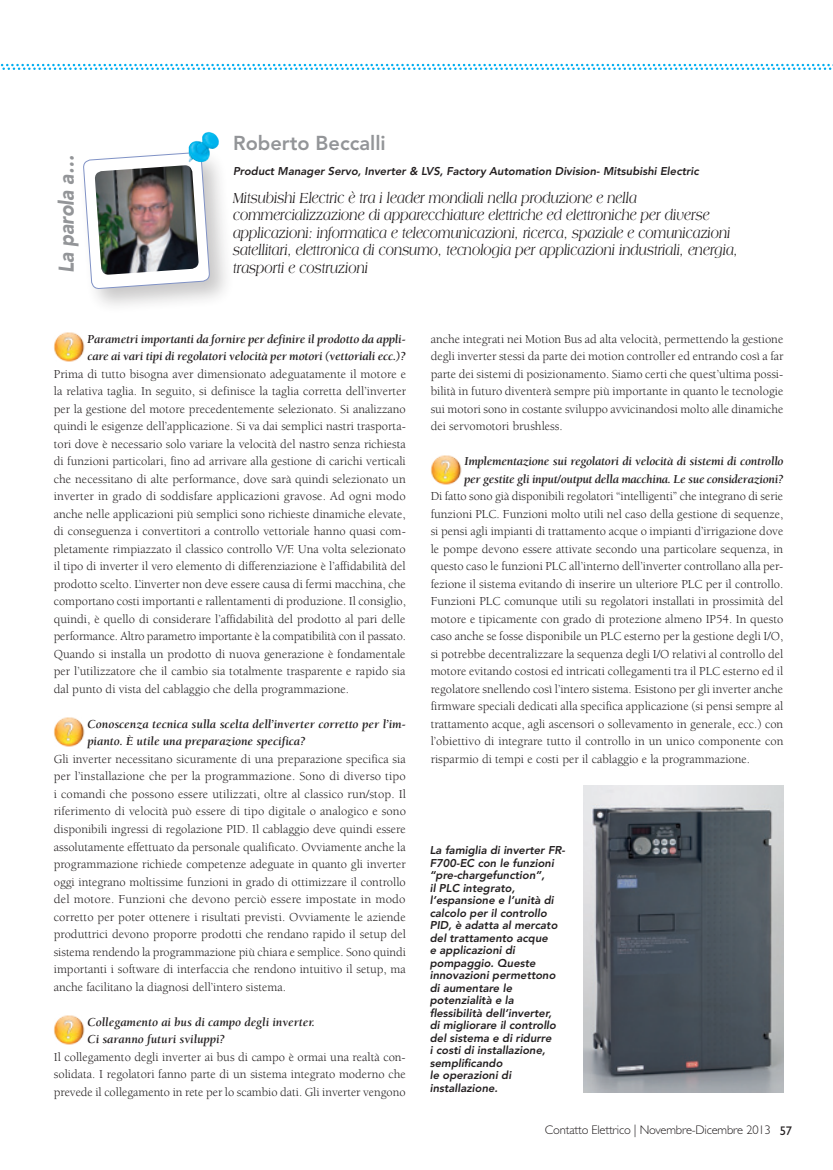
<style>
.page{position:relative;width:833px;height:1170px;background:#fff}
.page>*{position:absolute;margin:0;border:0;box-sizing:border-box;transform-origin:0 0}
.t1{font:italic 900 21.25px "Avenir LT Std";color:#939598;scale:.9 1}
.t2{font:800 20px "Avenir LT Std";color:#939598}
.t3{font:italic 15.62px/17.5px "Americana Std";color:#231f20;scale:.8 1}
.t4{font:12.5px/17.5px "Berkeley Std";color:#231f20;text-align:justify}
.t5{font:italic 700 12.5px/17.5px "Berkeley Std";letter-spacing:-.01em;color:#231f20}
.t6{font:300 12.5px "Gill Sans Std";letter-spacing:-.015em;color:#231f20}
.t7{font:italic 800 11.25px/12.5px "Avenir LT Std";color:#231f20}
.s1{font-weight:400}
</style>
<div class="page">
<div style="left:77px;top:146px;width:156px;height:166px;background:#231f20;opacity:.25"></div>
<svg style="left:83px;top:146px;width:127px;height:154px"></svg>
<img style="left:94px;top:165px;width:105px;height:110px">
<img style="left:189px;top:132px;width:31px;height:31px">
<img style="left:54px;top:332px;width:31px;height:30px">
<img style="left:54px;top:717px;width:31px;height:30px">
<img style="left:54px;top:1015px;width:31px;height:30px">
<img style="left:431px;top:455px;width:31px;height:30px">
<img style="left:583px;top:785px;width:200px;height:306px">
<svg style="left:0;top:64px;width:833px;height:6px"></svg>
<h1 class="t1" style="left:53px;top:273px;width:133px;rotate:-90deg">La parola a…</h1>
<h2 class="t2" style="left:233px;top:131px;width:154px">Roberto Beccalli</h2>
<p class="t7" style="left:233px;top:165px;width:467px">Product Manager Servo, Inverter &amp; LVS, Factory Automation Division- Mitsubishi Electric</p>
<p class="t3" style="left:233px;top:189px;width:632px">Mitsubishi Electric è tra i leader mondiali nella produzione e nella commercializzazione di apparecchiature elettriche ed elettroniche per diverse applicazioni: informatica e telecomunicazioni, ricerca, spaziale e comunicazioni satellitari, elettronica di consumo, tecnologia per applicazioni industriali, energia,</p>
<p class="t3" style="left:233px;top:259px;width:170px">trasporti e costruzioni</p>
<p class="t5" style="left:87px;top:330px;width:320px">Parametri importanti da fornire per definire il prodotto da appli&shy;care ai vari tipi di regolatori velocità per motori (vettoriali ecc.)?</p>
<p class="t4" style="left:54px;top:365px;width:354px">Prima di tutto bisogna aver dimensionato adeguatamente il motore e la relativa taglia. In seguito, si definisce la taglia corretta dell’inverter per la gestione del motore precedentemente selezionato. Si analizzano quindi le esigenze dell’applicazione. Si va dai semplici nastri trasporta&shy;tori dove è necessario solo variare la velocità del nastro senza richiesta di funzioni particolari, fino ad arrivare alla gestione di carichi verticali che necessitano di alte performance, dove sarà quindi selezionato un inverter in grado di soddisfare applicazioni gravose. Ad ogni modo anche nelle applicazioni più semplici sono richieste dinamiche elevate, di conseguenza i convertitori a controllo vettoriale hanno quasi com&shy;pletamente rimpiazzato il classico controllo V/F. Una volta selezionato il tipo di inverter il vero elemento di differenziazione è l’affidabilità del prodotto scelto. L’inverter non deve essere causa di fermi macchina, che comportano costi importanti e rallentamenti di produzione. Il consiglio, quindi, è quello di considerare l’affidabilità del prodotto al pari delle performance. Altro parametro importante è la compatibilità con il passato.<br>Quando si installa un prodotto di nuova generazione è fondamentale per l’utilizzatore che il cambio sia totalmente trasparente e rapido sia dal punto di vista del cablaggio che della programmazione.</p>
<p class="t5" style="left:87px;top:715px;width:320px">Conoscenza tecnica sulla scelta dell’inverter corretto per l’im&shy;pianto. È utile una preparazione specifica?</p>
<p class="t4" style="left:54px;top:750px;width:354px">Gli inverter necessitano sicuramente di una preparazione specifica sia per l’installazione che per la programmazione. Sono di diverso tipo i comandi che possono essere utilizzati, oltre al classico run/stop. Il riferimento di velocità può essere di tipo digitale o analogico e sono disponibili ingressi di regolazione PID. Il cablaggio deve quindi essere assolutamente effettuato da personale qualificato. Ovviamente anche la programmazione richiede competenze adeguate in quanto gli inverter oggi integrano moltissime funzioni in grado di ottimizzare il controllo del motore. Funzioni che devono perciò essere impostate in modo corretto per poter ottenere i risultati previsti. Ovviamente le aziende produttrici devono proporre prodotti che rendano rapido il setup del sistema rendendo la programmazione più chiara e semplice. Sono quindi importanti i software di interfaccia che rendono intuitivo il setup, ma anche facilitano la diagnosi dell’intero sistema.</p>
<p class="t5" style="left:87px;top:1013px;width:229px">Collegamento ai bus di campo degli inverter.<br>Ci saranno futuri sviluppi?</p>
<p class="t4" style="left:54px;top:1048px;width:353px">Il collegamento degli inverter ai bus di campo è ormai una realtà con&shy;solidata. I regolatori fanno parte di un sistema integrato moderno che prevede il collegamento in rete per lo scambio dati. Gli inverter vengono</p>
<p class="t4" style="left:431px;top:330px;width:354px">anche integrati nei Motion Bus ad alta velocità, permettendo la gestione degli inverter stessi da parte dei motion controller ed entrando così a far parte dei sistemi di posizionamento. Siamo certi che quest’ultima possi&shy;bilità in futuro diventerà sempre più importante in quanto le tecnologie sui motori sono in costante sviluppo avvicinandosi molto alle dinamiche dei servomotori brushless.</p>
<p class="t5" style="left:464px;top:453px;width:321px">Implementazione sui regolatori di velocità di sistemi di controllo per gestite gli input/output della macchina. Le sue considerazioni?</p>
<p class="t4" style="left:431px;top:488px;width:354px">Di fatto sono già disponibili regolatori “intelligenti” che integrano di serie funzioni PLC. Funzioni molto utili nel caso della gestione di sequenze, si pensi agli impianti di trattamento acque o impianti d’irrigazione dove le pompe devono essere attivate secondo una particolare sequenza, in questo caso le funzioni PLC all’interno dell’inverter controllano alla per&shy;fezione il sistema evitando di inserire un ulteriore PLC per il controllo.<br>Funzioni PLC comunque utili su regolatori installati in prossimità del motore e tipicamente con grado di protezione almeno IP54. In questo caso anche se fosse disponibile un PLC esterno per la gestione degli I/O, si potrebbe decentralizzare la sequenza degli I/O relativi al controllo del motore evitando costosi ed intricati collegamenti tra il PLC esterno ed il regolatore snellendo così l’intero sistema. Esistono per gli inverter anche firmware speciali dedicati alla specifica applicazione (si pensi sempre al trattamento acque, agli ascensori o sollevamento in generale, ecc.) con l’obiettivo di integrare tutto il controllo in un unico componente con risparmio di tempi e costi per il cablaggio e la programmazione.</p>
<p class="t7" style="left:430px;top:844px;width:137px">La famiglia di inverter FR-<br>F700-EC con le funzioni “pre-chargefunction”,<br>il PLC integrato, l’espansione e l’unità di calcolo per il controllo<br>PID, è adatta al mercato del trattamento acque<br>e applicazioni di pompaggio. Queste innovazioni permettono di aumentare le potenzialità e la flessibilità dell’inverter,<br>di migliorare il controllo del sistema e di ridurre<br>i costi di installazione, semplificando<br>le operazioni di installazione.</p>
<p class="t6" style="left:545px;top:1122px;width:249px">Contatto Elettrico | Novembre-Dicembre 2013 <span class="s1">57</span></p>
</div>
